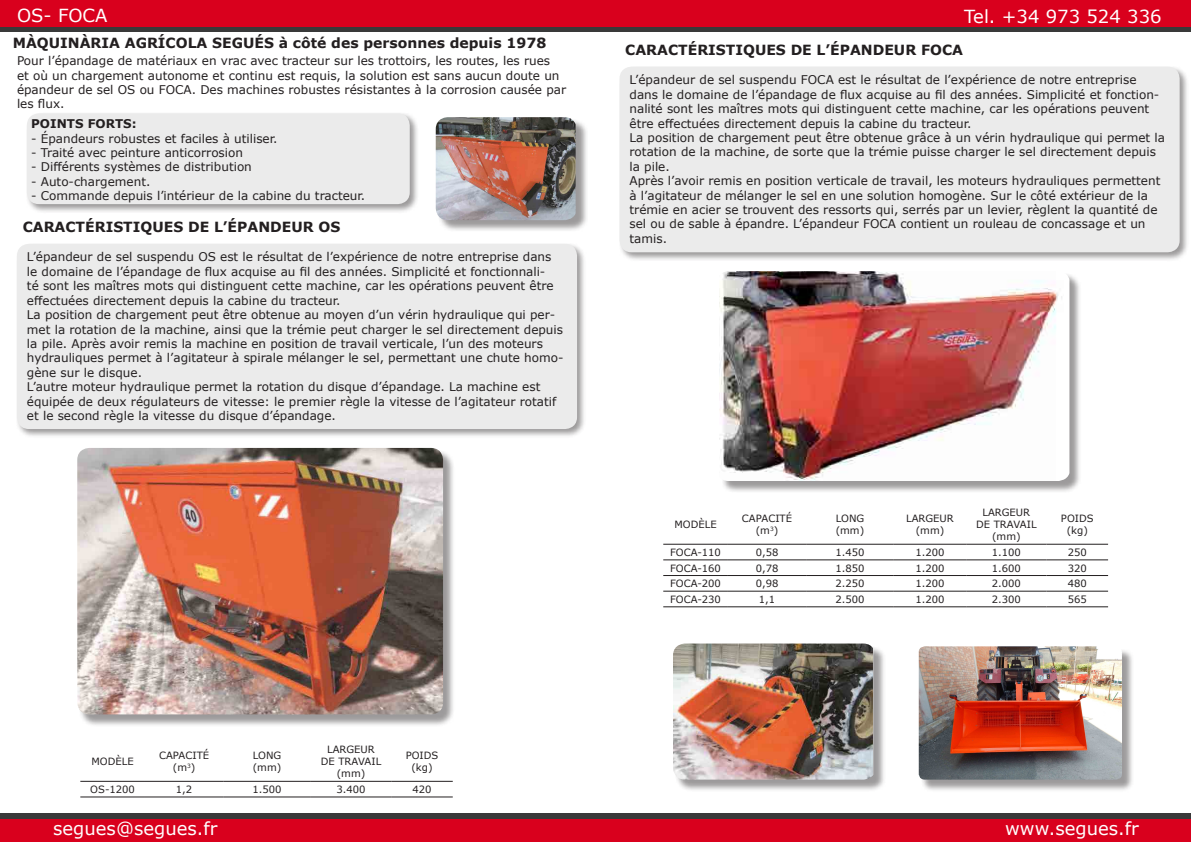
<style>
.page{position:relative;width:1191px;height:842px;background:#fff}
.page>*{position:absolute;margin:0;border:0;box-sizing:border-box;transform-origin:0 0}
.t1{font:18px "Verdana";color:#fff}
.t2{font:700 14px "Verdana";color:#231f20}
.t3{font:12px/14.4px "Verdana";color:#231f20}
.t4{font:700 12px "Verdana";color:#231f20}
.t5{font:10px/12px "Verdana";color:#231f20;text-align:center}
</style>
<div class="page">
<div style="left:0;top:0;width:1191px;height:31px;background:#d9001d"></div>
<div style="left:0;top:27px;width:1191px;height:5px;background:#393939"></div>
<div style="left:0;top:815px;width:1191px;height:27px;background:#d9001d"></div>
<div style="left:0;top:813px;width:1191px;height:5px;background:#393939"></div>
<div style="left:25px;top:112px;width:394px;height:102px;background:#231f20;opacity:.45"></div>
<div style="left:27px;top:113px;width:383px;height:91px;background:#ebebeb;border-radius:12px"></div>
<div style="left:16px;top:242px;width:570px;height:197px;background:#231f20;opacity:.45"></div>
<div style="left:17px;top:244px;width:560px;height:185px;background:#ebebeb;border-radius:12px"></div>
<div style="left:79px;top:449px;width:376px;height:278px;background:#231f20;opacity:.45"></div>
<img style="left:77px;top:448px;width:366px;height:266px">
<hr style="left:80px;top:781px;width:65px;height:1px;background:#231f20">
<hr style="left:145px;top:781px;width:78px;height:1px;background:#231f20">
<hr style="left:223px;top:781px;width:88px;height:1px;background:#231f20">
<hr style="left:311px;top:781px;width:80px;height:1px;background:#231f20">
<hr style="left:391px;top:781px;width:62px;height:1px;background:#231f20">
<hr style="left:80px;top:796px;width:65px;height:1px;background:#231f20">
<hr style="left:145px;top:796px;width:78px;height:1px;background:#231f20">
<hr style="left:223px;top:796px;width:88px;height:1px;background:#231f20">
<hr style="left:311px;top:796px;width:80px;height:1px;background:#231f20">
<hr style="left:391px;top:796px;width:62px;height:1px;background:#231f20">
<div style="left:437px;top:119px;width:151px;height:114px;background:#231f20;opacity:.45"></div>
<img style="left:436px;top:117px;width:139px;height:103px">
<div style="left:618px;top:65px;width:571px;height:197px;background:#231f20;opacity:.45"></div>
<div style="left:619px;top:67px;width:560px;height:185px;background:#ebebeb;border-radius:12px"></div>
<div style="left:721px;top:273px;width:361px;height:220px;background:#231f20;opacity:.45"></div>
<img style="left:719px;top:271px;width:350px;height:210px">
<hr style="left:663px;top:544px;width:65px;height:1px;background:#231f20">
<hr style="left:728px;top:544px;width:78px;height:1px;background:#231f20">
<hr style="left:806px;top:544px;width:87px;height:1px;background:#231f20">
<hr style="left:893px;top:544px;width:73px;height:1px;background:#231f20">
<hr style="left:966px;top:544px;width:80px;height:1px;background:#231f20">
<hr style="left:1046px;top:544px;width:62px;height:1px;background:#231f20">
<hr style="left:663px;top:559px;width:65px;height:1px;background:#231f20">
<hr style="left:728px;top:559px;width:78px;height:1px;background:#231f20">
<hr style="left:806px;top:559px;width:87px;height:1px;background:#231f20">
<hr style="left:893px;top:559px;width:73px;height:1px;background:#231f20">
<hr style="left:966px;top:559px;width:80px;height:1px;background:#231f20">
<hr style="left:1046px;top:559px;width:62px;height:1px;background:#231f20">
<hr style="left:663px;top:575px;width:65px;height:1px;background:#231f20">
<hr style="left:728px;top:575px;width:78px;height:1px;background:#231f20">
<hr style="left:806px;top:575px;width:87px;height:1px;background:#231f20">
<hr style="left:893px;top:575px;width:73px;height:1px;background:#231f20">
<hr style="left:966px;top:575px;width:80px;height:1px;background:#231f20">
<hr style="left:1046px;top:575px;width:62px;height:1px;background:#231f20">
<hr style="left:663px;top:591px;width:65px;height:1px;background:#231f20">
<hr style="left:728px;top:591px;width:78px;height:1px;background:#231f20">
<hr style="left:806px;top:591px;width:87px;height:1px;background:#231f20">
<hr style="left:893px;top:591px;width:73px;height:1px;background:#231f20">
<hr style="left:966px;top:591px;width:80px;height:1px;background:#231f20">
<hr style="left:1046px;top:591px;width:62px;height:1px;background:#231f20">
<hr style="left:663px;top:606px;width:65px;height:1px;background:#231f20">
<hr style="left:728px;top:606px;width:78px;height:1px;background:#231f20">
<hr style="left:806px;top:606px;width:87px;height:1px;background:#231f20">
<hr style="left:893px;top:606px;width:73px;height:1px;background:#231f20">
<hr style="left:966px;top:606px;width:80px;height:1px;background:#231f20">
<hr style="left:1046px;top:606px;width:62px;height:1px;background:#231f20">
<div style="left:674px;top:645px;width:212px;height:147px;background:#231f20;opacity:.45"></div>
<img style="left:673px;top:643px;width:200px;height:137px">
<div style="left:920px;top:648px;width:214px;height:144px;background:#231f20;opacity:.45"></div>
<img style="left:918px;top:646px;width:204px;height:134px">
<h1 class="t1" style="left:17px;top:3px;width:92px">OS- FOCA</h1>
<h1 class="t1" style="left:964px;top:4px;width:199px">Tel. +34 973 524 336</h1>
<p class="t3" style="left:17px;top:53px;width:550px">Pour l’épandage de matériaux en vrac avec tracteur sur les trottoirs, les routes, les rues<br>et où un chargement autonome et continu est requis, la solution est sans aucun doute un épandeur de sel OS ou FOCA. Des machines robustes résistantes à la corrosion causée par les flux.</p>
<p class="t4" style="left:31px;top:115px;width:107px">POINTS FORTS:</p>
<p class="t3" style="left:31px;top:131px;width:248px">- Épandeurs robustes et faciles à utiliser.</p>
<p class="t3" style="left:31px;top:145px;width:213px">- Traité avec peinture anticorrosion</p>
<p class="t3" style="left:31px;top:160px;width:222px">- Différents systèmes de distribution</p>
<p class="t3" style="left:31px;top:174px;width:121px">- Auto-chargement.</p>
<p class="t3" style="left:31px;top:189px;width:335px">- Commande depuis l’intérieur de la cabine du tracteur.</p>
<p class="t2" style="left:23px;top:217px;width:319px">CARACTÉRISTIQUES DE L’ÉPANDEUR OS</p>
<p class="t3" style="left:27px;top:250px;width:538px">L’épandeur de sel suspendu OS est le résultat de l’expérience de notre entreprise dans le domaine de l’épandage de flux acquise au fil des années. Simplicité et fonctionnali-<br>té sont les maîtres mots qui distinguent cette machine, car les opérations peuvent être effectuées directement depuis la cabine du tracteur.<br>La position de chargement peut être obtenue au moyen d’un vérin hydraulique qui per&shy;met la rotation de la machine, ainsi que la trémie peut charger le sel directement depuis la pile. Après avoir remis la machine en position de travail verticale, l’un des moteurs hydrauliques permet à l’agitateur à spirale mélanger le sel, permettant une chute homo&shy;gène sur le disque.<br>L’autre moteur hydraulique permet la rotation du disque d’épandage. La machine est équipée de deux régulateurs de vitesse: le premier règle la vitesse de l’agitateur rotatif et le second règle la vitesse du disque d’épandage.</p>
<p class="t2" style="left:13px;top:33px;width:535px">MÀQUINÀRIA AGRÍCOLA SEGUÉS à côté des personnes depuis 1978</p>
<p class="t2" style="left:625px;top:40px;width:339px">CARACTÉRISTIQUES DE L’ÉPANDEUR FOCA</p>
<p class="t3" style="left:629px;top:73px;width:537px">L’épandeur de sel suspendu FOCA est le résultat de l’expérience de notre entreprise dans le domaine de l’épandage de flux acquise au fil des années. Simplicité et fonction&shy;nalité sont les maîtres mots qui distinguent cette machine, car les opérations peuvent être effectuées directement depuis la cabine du tracteur.<br>La position de chargement peut être obtenue grâce à un vérin hydraulique qui permet la rotation de la machine, de sorte que la trémie puisse charger le sel directement depuis la pile.<br>Après l’avoir remis en position verticale de travail, les moteurs hydrauliques permettent à l’agitateur de mélanger le sel en une solution homogène. Sur le côté extérieur de la trémie en acier se trouvent des ressorts qui, serrés par un levier, règlent la quantité de sel ou de sable à épandre. L’épandeur FOCA contient un rouleau de concassage et un tamis.</p>
<p class="t5" style="left:92px;top:755px;width:44px">MODÈLE</p>
<p class="t5" style="left:159px;top:749px;width:52px">CAPACITÉ (m<sup>3</sup>)</p>
<p class="t5" style="left:253px;top:749px;width:30px;text-align:left">LONG (mm)</p>
<p class="t5" style="left:321px;top:743px;width:62px">LARGEUR<br>DE TRAVAIL (mm)</p>
<p class="t5" style="left:406px;top:749px;width:34px">POIDS (kg)</p>
<p class="t5" style="left:90px;top:783px;width:46px">OS-1200</p>
<p class="t5" style="left:176px;top:783px;width:18px">1,2</p>
<p class="t5" style="left:252px;top:783px;width:31px">1.500</p>
<p class="t5" style="left:336px;top:783px;width:31px">3.400</p>
<p class="t5" style="left:412px;top:783px;width:21px">420</p>
<p class="t5" style="left:674px;top:518px;width:44px">MODÈLE</p>
<p class="t5" style="left:742px;top:512px;width:52px">CAPACITÉ (m<sup>3</sup>)</p>
<p class="t5" style="left:835px;top:512px;width:30px;text-align:left">LONG (mm)</p>
<p class="t5" style="left:906px;top:512px;width:49px">LARGEUR (mm)</p>
<p class="t5" style="left:976px;top:506px;width:62px">LARGEUR<br>DE TRAVAIL (mm)</p>
<p class="t5" style="left:1061px;top:512px;width:34px">POIDS (kg)</p>
<p class="t5" style="left:670px;top:546px;width:52px">FOCA-110</p>
<p class="t5" style="left:755px;top:546px;width:24px">0,58</p>
<p class="t5" style="left:835px;top:546px;width:31px">1.450</p>
<p class="t5" style="left:915px;top:546px;width:31px">1.200</p>
<p class="t5" style="left:991px;top:546px;width:31px">1.100</p>
<p class="t5" style="left:1067px;top:546px;width:21px">250</p>
<p class="t5" style="left:670px;top:562px;width:52px">FOCA-160</p>
<p class="t5" style="left:755px;top:562px;width:24px">0,78</p>
<p class="t5" style="left:835px;top:562px;width:31px">1.850</p>
<p class="t5" style="left:915px;top:562px;width:31px">1.200</p>
<p class="t5" style="left:991px;top:562px;width:31px">1.600</p>
<p class="t5" style="left:1067px;top:562px;width:21px">320</p>
<p class="t5" style="left:670px;top:577px;width:52px">FOCA-200</p>
<p class="t5" style="left:755px;top:577px;width:24px">0,98</p>
<p class="t5" style="left:835px;top:577px;width:31px">2.250</p>
<p class="t5" style="left:915px;top:577px;width:31px">1.200</p>
<p class="t5" style="left:991px;top:577px;width:31px">2.000</p>
<p class="t5" style="left:1067px;top:577px;width:21px">480</p>
<p class="t5" style="left:670px;top:593px;width:52px">FOCA-230</p>
<p class="t5" style="left:759px;top:593px;width:18px">1,1</p>
<p class="t5" style="left:835px;top:593px;width:31px">2.500</p>
<p class="t5" style="left:915px;top:593px;width:31px">1.200</p>
<p class="t5" style="left:991px;top:593px;width:31px">2.300</p>
<p class="t5" style="left:1067px;top:593px;width:21px">565</p>
<h1 class="t1" style="left:53px;top:816px;width:166px">segues@segues.fr</h1>
<h1 class="t1" style="left:1005px;top:816px;width:135px">www.segues.fr</h1>
</div>
